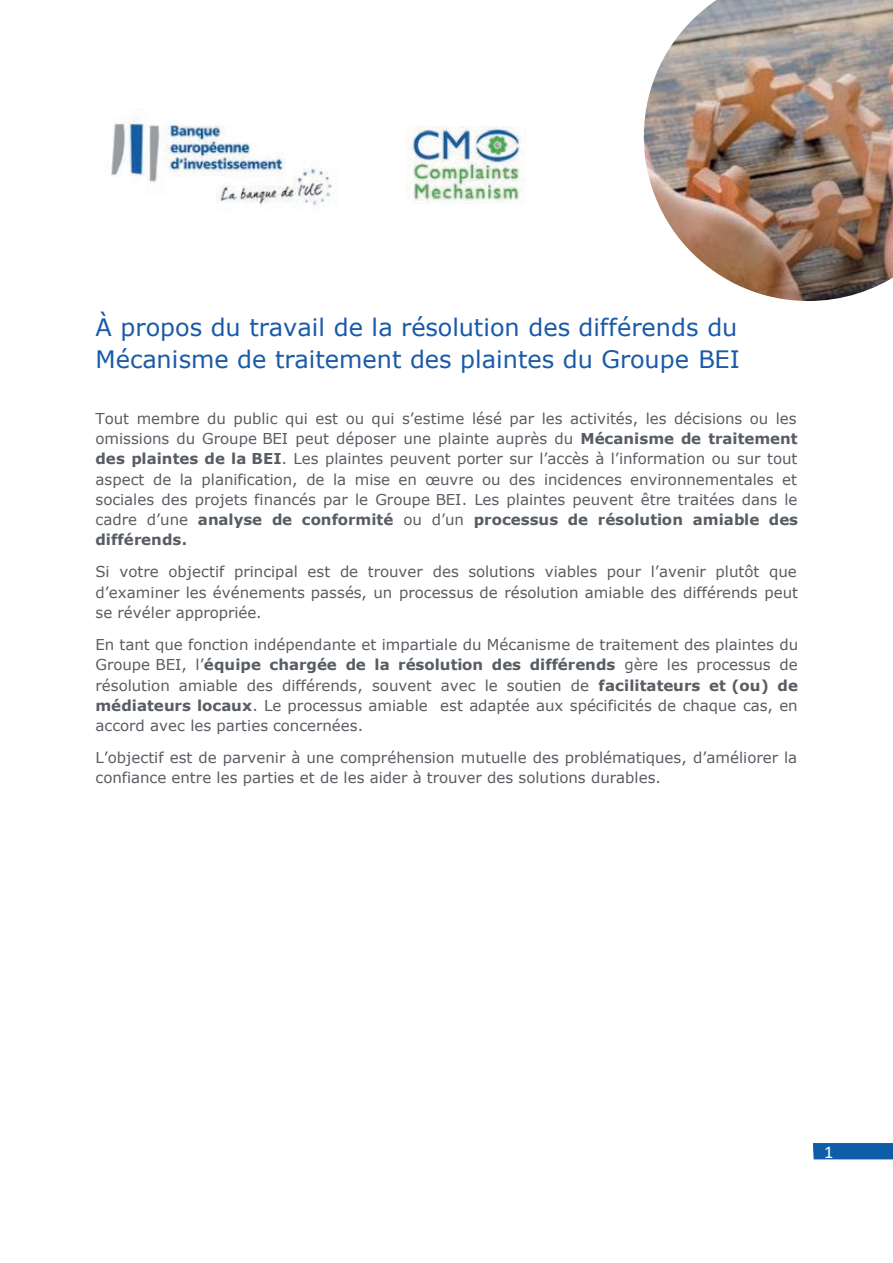
<style>
.page{position:relative;width:893px;height:1263px;background:#fff}
.page>*{position:absolute;margin:0;border:0;box-sizing:border-box;transform-origin:0 0}
.t1{font:24px/31.5px "Verdana";color:#1a5aa9}
.t2{font:18px "Calibri";color:#fff}
.t3{font:15px/20.2px "Verdana";color:#585d63;text-align:justify}
.s1{font-weight:700}
</style>
<div class="page">
<svg style="left:813px;top:1143px;width:80px;height:16px"></svg>
<img style="left:824px;top:1143px;width:8px;height:17px">
<img style="left:644px;top:0;width:249px;height:301px">
<img style="left:111px;top:118px;width:226px;height:88px">
<img style="left:407px;top:126px;width:119px;height:77px">
<h1 class="t1" style="left:95px;top:311px;width:646px">À propos du travail de la résolution des différends du<br>Mécanisme de traitement des plaintes du Groupe BEI</h1>
<p class="t3" style="left:95px;top:408px;width:704px">Tout membre du public qui est ou qui s’estime lésé par les activités, les décisions ou les omissions du Groupe BEI peut déposer une plainte auprès du <span class="s1">Mécanisme de traitement des plaintes de la BEI</span>. Les plaintes peuvent porter sur l’accès à l’information ou sur tout aspect de la planification, de la mise en œuvre ou des incidences environnementales et sociales des projets financés par le Groupe BEI. Les plaintes peuvent être traitées dans le cadre d’une <span class="s1">analyse de conformité</span> ou d’un <span class="s1">processus de résolution amiable des différends.</span></p>
<p class="t3" style="left:95px;top:562px;width:704px">Si votre objectif principal est de trouver des solutions viables pour l’avenir plutôt que d’examiner les événements passés, un processus de résolution amiable des différends peut se révéler appropriée.</p>
<p class="t3" style="left:95px;top:634px;width:704px">En tant que fonction indépendante et impartiale du Mécanisme de traitement des plaintes du Groupe BEI, l’<span class="s1">équipe chargée de la résolution des différends</span> gère les processus de résolution amiable des différends, souvent avec le soutien de <span class="s1">facilitateurs et (ou) de médiateurs locaux</span>. Le processus amiable est adaptée aux spécificités de chaque cas, en accord avec les parties concernées.</p>
<p class="t3" style="left:96px;top:747px;width:703px">L’objectif est de parvenir à une compréhension mutuelle des problématiques, d’améliorer la confiance entre les parties et de les aider à trouver des solutions durables.</p>
<p class="t2" style="left:824px;top:1140px;width:11px">1</p>
</div>
